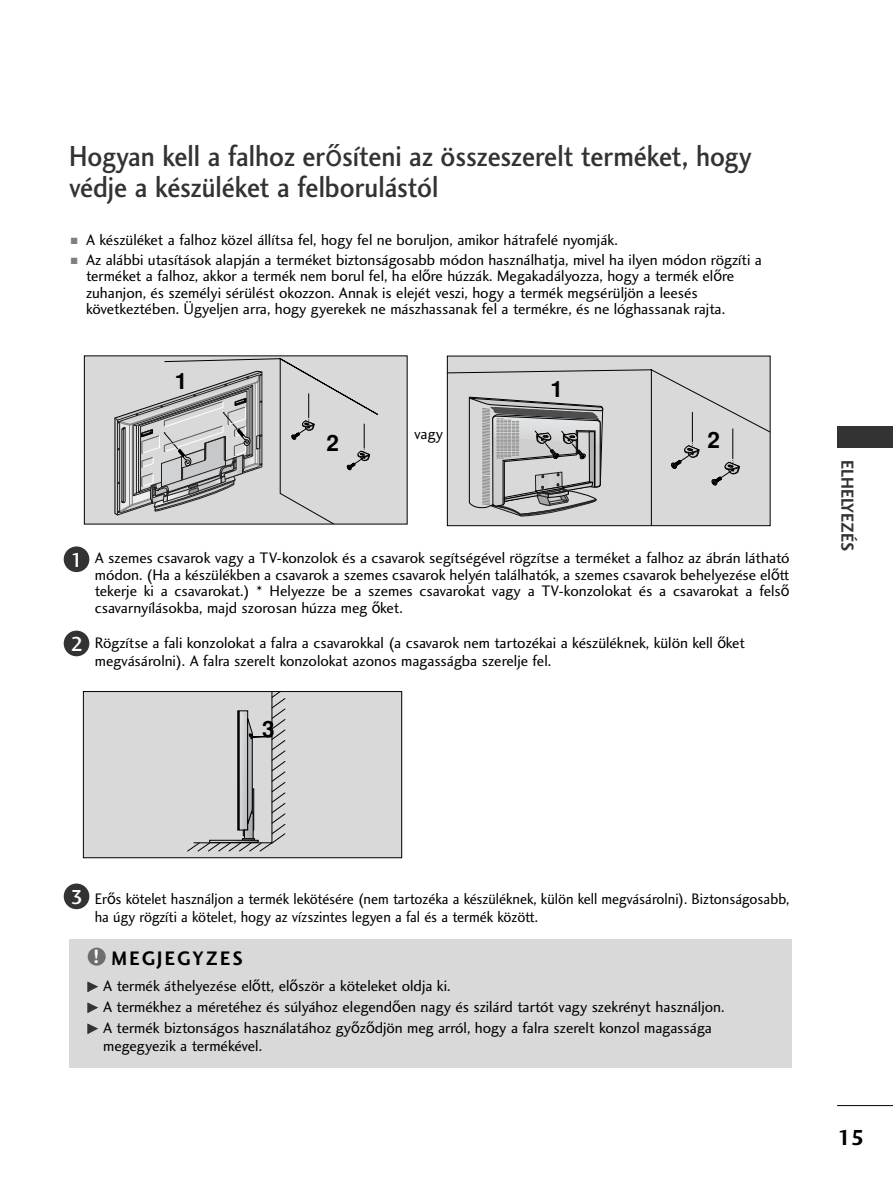
<style>
.page{position:relative;width:893px;height:1190px;background:#fff}
.page>*{position:absolute;margin:0;border:0;box-sizing:border-box;transform-origin:0 0}
.t1{font:30px/31.5px "Charlotte Sans Medium Plain";color:#333;scale:.9 1}
.t2{font:700 22.5px "Helvetica";color:#000}
.t3{font:22.5px "Charlotte Sans Bold Plain";color:#000}
.t4{font:21px "Charlotte Sans Medium Plain";color:#fff}
.t5{font:20.25px "Charlotte Sans Bold Plain";letter-spacing:.12em;color:#000;scale:.95 1}
.t6{font:18px "Charlotte Sans Bold Plain";color:#333;scale:.95 1}
.t7{font:15.75px/16.5px "Charlotte Sans Book Plain";color:#000}
.t8{font:15.75px/18px "Charlotte Sans Book Plain";color:#000;scale:.95 1}
.s1{font-family:"Manual Four"}
.s2{color:#808080}
.s3{font-size:19.95px;color:#fff}
.s4{font-family:"FZDING33";font-size:10.5px;color:#333}
</style>
<div class="page">
<hr style="left:837px;top:1105px;width:55px;height:1px;background:#000">
<div style="left:837px;top:426px;width:55px;height:21px;background:#333"></div>
<div style="left:447px;top:356px;width:322px;height:169px;background:#d9d9d9"></div>
<svg style="left:449px;top:370px;width:319px;height:154px"></svg>
<hr style="left:692px;top:412px;width:1px;height:30px;background:#000">
<svg style="left:671px;top:442px;width:28px;height:27px"></svg>
<hr style="left:732px;top:428px;width:1px;height:31px;background:#000">
<svg style="left:711px;top:459px;width:28px;height:26px"></svg>
<svg style="left:469px;top:397px;width:135px;height:119px"></svg>
<div style="left:447px;top:356px;width:323px;height:170px;border:1px solid #000"></div>
<div style="left:69px;top:938px;width:722px;height:129px;background:#d9d9d9"></div>
<div style="left:88px;top:947px;width:18px;height:18px;background:#6c6e70;border-radius:50%"></div>
<div style="left:85px;top:356px;width:322px;height:168px;background:#d9d9d9"></div>
<svg style="left:115px;top:358px;width:263px;height:164px"></svg>
<div style="left:84px;top:692px;width:317px;height:165px;background:#d9d9d9"></div>
<svg style="left:187px;top:693px;width:98px;height:158px"></svg>
<div style="left:83px;top:691px;width:319px;height:167px;border:1px solid #000"></div>
<div style="left:64px;top:546px;width:25px;height:26px;background:#333;border-radius:50%"></div>
<div style="left:64px;top:883px;width:25px;height:26px;background:#333;border-radius:50%"></div>
<div style="left:64px;top:630px;width:25px;height:26px;background:#333;border-radius:50%"></div>
<h1 class="t1" style="left:69px;top:143px;width:759px">Hogyan kell a falhoz er<span class="s1">≠</span>síteni az összeszerelt terméket, hogy védje a készüléket a felborulástól</h1>
<p class="t7" style="left:71px;top:233px;width:548px"><span class="s2">■</span> A készüléket a falhoz közel állítsa fel, hogy fel ne boruljon, amikor hátrafelé nyomják.</p>
<p class="t7" style="left:86px;top:253px;width:677px;text-indent:-15px"><span class="s2">■</span> Az alábbi utasítások alapján a terméket biztonságosabb módon használhatja, mivel ha ilyen módon rögzíti a terméket a falhoz, akkor a termék nem borul fel, ha el<span class="s1">≠</span>re húzzák. Megakadályozza, hogy a termék el<span class="s1">≠</span>re zuhanjon, és személyi sérülést okozzon. Annak is elejét veszi, hogy a termék megsérüljön a leesés következtében. Ügyeljen arra, hogy gyerekek ne mászhassanak fel a termékre, és ne lóghassanak rajta.</p>
<h2 class="t2" style="left:175px;top:373px;width:14px">1</h2>
<h2 class="t2" style="left:326px;top:435px;width:14px">2</h2>
<h2 class="t2" style="left:550px;top:381px;width:14px">1</h2>
<p class="t7" style="left:414px;top:426px;width:30px">vagy</p>
<h2 class="t2" style="left:707px;top:432px;width:14px">2</h2>
<h3 class="t4" style="left:71px;top:551px;width:14px">1</h3>
<h3 class="t4" style="left:71px;top:635px;width:14px">2</h3>
<p class="t7" style="left:95px;top:551px;width:696px;text-align:justify">A szemes csavarok vagy a TV-konzolok és a csavarok segítségével rögzítse a terméket a falhoz az ábrán látható módon. (Ha a készülékben a csavarok a szemes csavarok helyén találhatók, a szemes csavarok behelyezése el<span class="s1">≠</span>tt tekerje ki a csavarokat.) * Helyezze be a szemes csavarokat vagy a TV-konzolokat és a csavarokat a fels<span class="s1">≠ </span>csavarnyílásokba, majd szorosan húzza meg <span class="s1">≠</span>ket.</p>
<p class="t7" style="left:95px;top:634px;width:651px;line-height:18.1px">Rögzítse a fali konzolokat a falra a csavarokkal (a csavarok nem tartozékai a készüléknek, külön kell <span class="s1">≠</span>ket megvásárolni). A falra szerelt konzolokat azonos magasságba szerelje fel.</p>
<h2 class="t2" style="left:262px;top:721px;width:14px">3</h2>
<p class="t6" style="left:854px;top:460px;width:97px;rotate:90deg">ELHELYEZÉS</p>
<h3 class="t4" style="left:71px;top:888px;width:14px">3</h3>
<p class="t8" style="left:95px;top:891px;width:732px;text-indent:-18px"><sup>3</sup> Er<span class="s1">≠</span>s kötelet használjon a termék lekötésére (nem tartozéka a készüléknek, külön kell megvásárolni). Biztonságosabb, ha úgy rögzíti a kötelet, hogy az vízszintes legyen a fal és a termék között.</p>
<p class="t5" style="left:93px;top:949px;width:159px"><span class="s3">!</span> MEGJEGYZES</p>
<p class="t7" style="left:87px;top:977px;width:638px;line-height:21px"><span class="s4">G</span> A termék áthelyezése el<span class="s1">≠</span>tt, el<span class="s1">≠</span>ször a köteleket oldja ki.<br><span class="s4">G</span> A termékhez a méretéhez és súlyához elegend<span class="s1">≠</span>en nagy és szilárd tartót vagy szekrényt használjon.<br><span class="s4">G</span> A termék biztonságos használatához gy<span class="s1">≠</span>z<span class="s1">≠</span>djön meg arról, hogy a falra szerelt konzol magassága</p>
<p class="t7" style="left:103px;top:1039px;width:160px">megegyezik a termékével.</p>
<h2 class="t3" style="left:837px;top:1128px;width:28px">15</h2>
</div>
